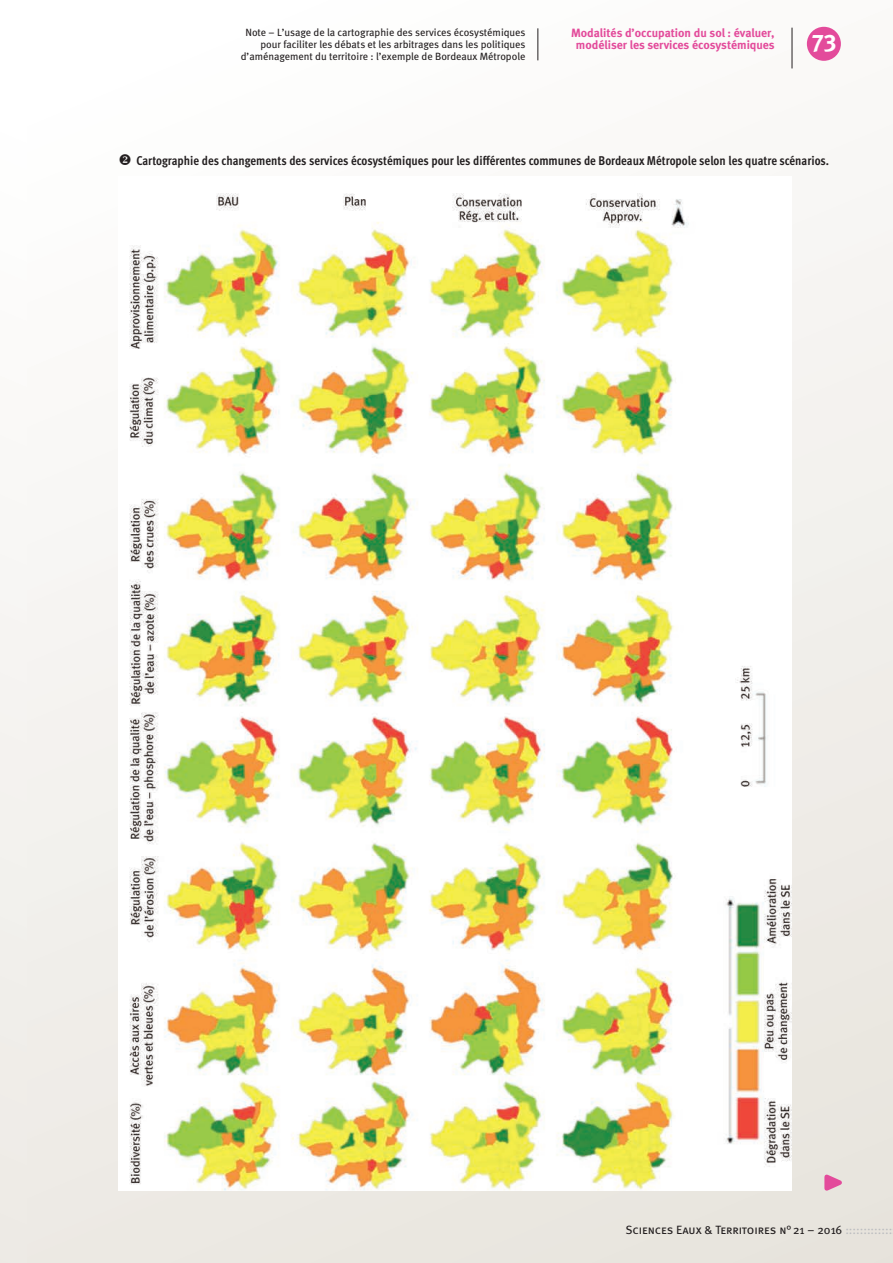
<style>
.page{position:relative;width:893px;height:1263px;background:#fff}
.page>*{position:absolute;margin:0;border:0;box-sizing:border-box;transform-origin:0 0}
.t1{font:24px "Meta Bold Caps Expert";color:#fff}
.t2{font:700 12.75px "Meta Cond OT";color:#231f20}
.t3{font:700 12px/12px "Meta";color:#e34b9b;text-align:center}
.t4{font:12px "Meta Book Caps";letter-spacing:-.005em;color:#231f20}
.t5{font:10.5px/12px "Meta Book LF";color:#231f20;text-align:right}
.s1{color:#bcbdc0}
</style>
<div class="page">
<div style="left:0;top:0;width:893px;height:1263px;background:linear-gradient(to bottom,#fdfdfc,#e9e6e0)"></div>
<div style="left:0;top:0;width:27px;height:1263px;background:linear-gradient(to bottom,#fff,#edeae4)"></div>
<svg style="left:821px;top:1170px;width:30px;height:24px"></svg>
<img style="left:119px;top:176px;width:673px;height:1015px">
<hr style="left:537px;top:28px;width:1px;height:32px;background:#231f20">
<div style="left:807px;top:27px;width:34px;height:34px;background:#e34b9b;border-radius:50%"></div>
<hr style="left:792px;top:28px;width:1px;height:40px;background:#231f20">
<p class="t5" style="left:241px;top:26px;width:286px">Note – L’usage de la cartographie des services écosystémiques pour faciliter les débats et les arbitrages dans les politiques d’aménagement du territoire : l’exemple de Bordeaux Métropole</p>
<p class="t3" style="left:571px;top:27px;width:205px">Modalités d’occupation du sol : évaluer, modéliser les services écosystémiques</p>
<h1 class="t1" style="left:812px;top:28px;width:26px">73</h1>
<p class="t2" style="left:118px;top:152px;width:712px">❖ Cartographie des changements des services écosystémiques pour les différentes communes de Bordeaux Métropole selon les quatre scénarios.</p>
<p class="t4" style="left:625px;top:1223px;width:268px">Sciences Eaux &amp; Territoires n°21 – 2016 <span class="s1">:::::::::::::</span></p>
</div>
